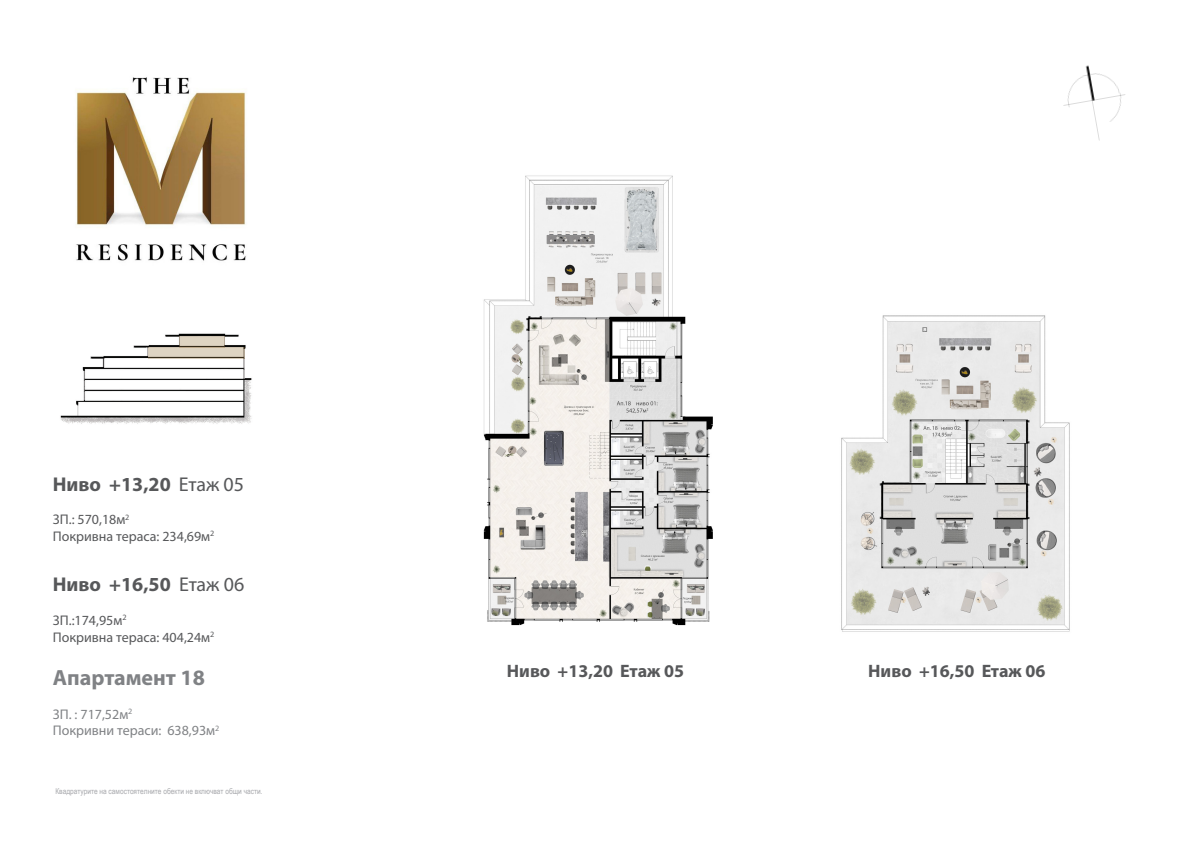
<style>
.page{position:relative;width:1191px;height:842px;background:#fff}
.page>*{position:absolute;margin:0;border:0;box-sizing:border-box;transform-origin:0 0}
.t1{font:700 22px "Myriad Pro";color:#808285}
.t2{font:700 20px "Myriad Pro";color:#57585a}
.t3{font:700 18px "Myriad Pro";color:#57585a}
.t4{font:14px "Myriad Pro";color:#57585a}
.t5{font:14px "Myriad Pro";color:#808285}
.t6{font:8px "Arial Narrow";color:#a8a9ad}
.s1{font-weight:400}
</style>
<div class="page">
<img style="left:60px;top:333px;width:192px;height:91px">
<img style="left:76px;top:77px;width:170px;height:184px">
<img style="left:483px;top:175px;width:230px;height:451px">
<img style="left:841px;top:315px;width:229px;height:317px">
<svg style="left:148px;top:347px;width:96px;height:11px"></svg>
<svg style="left:179px;top:336px;width:46px;height:11px"></svg>
<img style="left:1063px;top:65px;width:62px;height:76px">
<p class="t2" style="left:53px;top:471px;width:193px">Ниво +13,20 <span class="s1">Етаж 05</span></p>
<p class="t4" style="left:53px;top:511px;width:78px">ЗП.: 570,18м<sup>2</sup></p>
<p class="t4" style="left:53px;top:528px;width:163px">Покривна тераса: 234,69м<sup>2</sup></p>
<p class="t2" style="left:53px;top:572px;width:193px">Ниво +16,50 <span class="s1">Етаж 06</span></p>
<p class="t4" style="left:53px;top:612px;width:75px">ЗП.:174,95м<sup>2</sup></p>
<p class="t4" style="left:53px;top:628px;width:163px">Покривна тераса: 404,24м<sup>2</sup></p>
<p class="t1" style="left:53px;top:663px;width:153px">Апартамент 18</p>
<p class="t5" style="left:53px;top:705px;width:81px">ЗП. : 717,52м<sup>2</sup></p>
<p class="t5" style="left:53px;top:722px;width:168px">Покривни тераси: 638,93м<sup>2</sup></p>
<p class="t6" style="left:55px;top:786px;width:209px">Квадратурите на самостоятелните обекти не включват общи части.</p>
<p class="t3" style="left:507px;top:659px;width:179px">Ниво +13,20 Етаж 05</p>
<p class="t3" style="left:868px;top:659px;width:179px">Ниво +16,50 Етаж 06</p>
</div>
